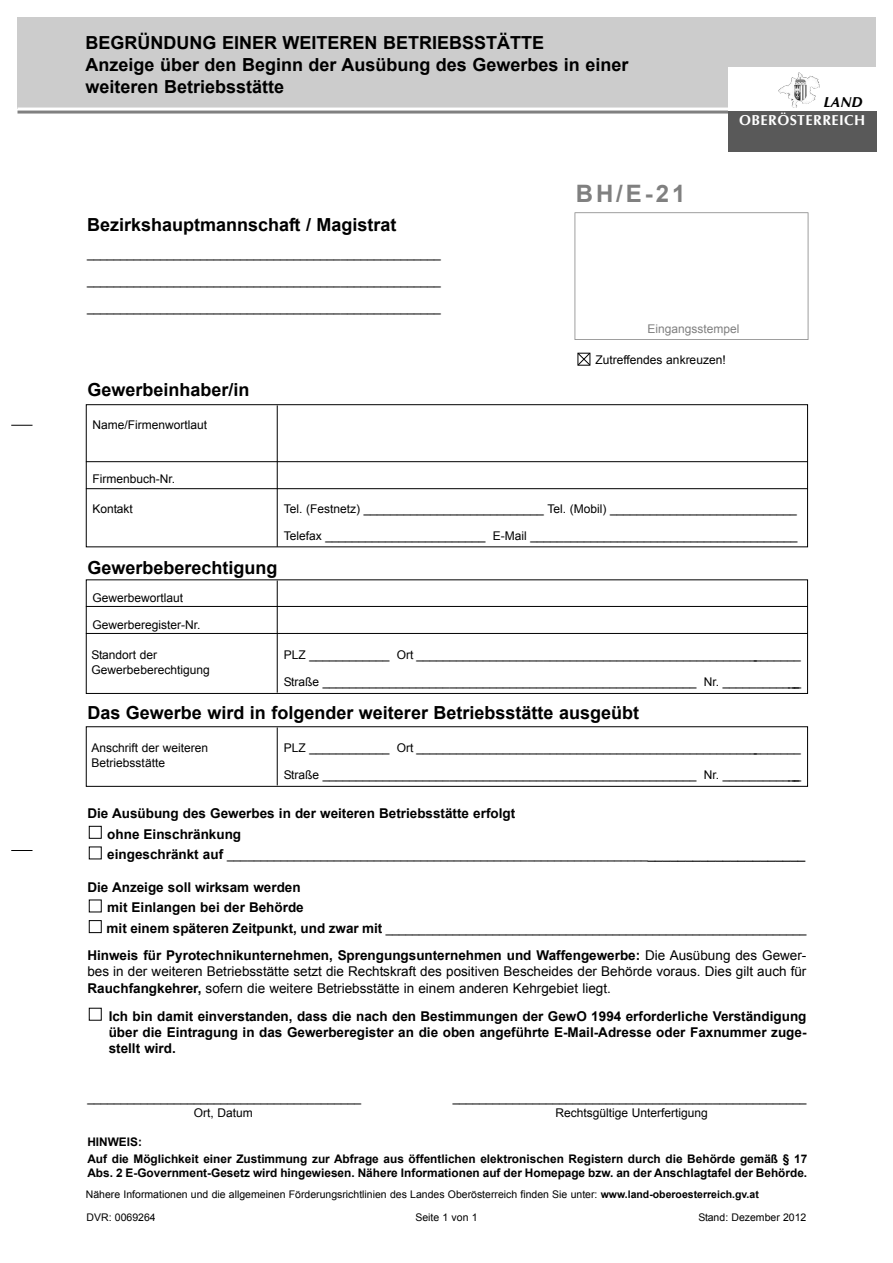
<style>
.page{position:relative;width:893px;height:1263px;background:#fff}
.page>*{position:absolute;margin:0;border:0;box-sizing:border-box;transform-origin:0 0}
.t1{font:700 24px "Arial";color:#808080}
.t2{font:700 18px/21.6px "Arial";color:#000}
.t3{font:700 14.4px "Cg Omega";letter-spacing:.03em;color:#fff}
.t4{font:italic 700 14.4px "Cg Omega";color:#000}
.t5{font:700 13.5px/20.7px "Arial";color:#000}
.t6{font:13.5px/16.5px "Arial";color:#000;text-align:justify}
.t7{font:12px/15px "Arial";color:#000}
.t8{font:12px "Arial";color:#808080}
.t9{font:700 11.85px/17.7px "Arial";color:#000}
.t10{font:10.5px "Arial";color:#000}
.s1{font-weight:700;font-size:13.5px}
.s2{font-size:13.5px}
.s3{font-weight:700}
</style>
<div class="page">
<div style="left:18px;top:17px;width:858px;height:92px;background:#ccc"></div>
<svg style="left:575px;top:212px;width:233px;height:128px"></svg>
<svg style="left:11px;top:425px;width:22px;height:1px"></svg>
<svg style="left:11px;top:850px;width:22px;height:1px"></svg>
<hr style="left:18px;top:111px;width:858px;height:3px;background:#808080">
<hr style="left:18px;top:108px;width:865px;height:1px;background:#fff">
<div style="left:728px;top:110px;width:148px;height:42px;background:#595959"></div>
<div style="left:728px;top:68px;width:148px;height:43px;background:#fff"></div>
<img style="left:801px;top:74px;width:19px;height:15px">
<svg style="left:577px;top:352px;width:14px;height:14px"></svg>
<div style="left:89px;top:846px;width:13px;height:13px;border:1px solid #000"></div>
<div style="left:89px;top:826px;width:13px;height:13px;border:1px solid #000"></div>
<div style="left:89px;top:1008px;width:13px;height:12px;border:1px solid #000"></div>
<div style="left:89px;top:920px;width:13px;height:13px;border:1px solid #000"></div>
<div style="left:89px;top:899px;width:13px;height:13px;border:1px solid #000"></div>
<div style="left:86px;top:404px;width:722px;height:143px;border:1px solid #000"></div>
<hr style="left:86px;top:461px;width:722px;height:1px;background:#000">
<hr style="left:86px;top:488px;width:722px;height:1px;background:#000">
<hr style="left:277px;top:405px;width:1px;height:142px;background:#000">
<div style="left:86px;top:579px;width:722px;height:115px;border:1px solid #000"></div>
<hr style="left:86px;top:606px;width:722px;height:1px;background:#000">
<hr style="left:86px;top:633px;width:722px;height:1px;background:#000">
<hr style="left:277px;top:580px;width:1px;height:113px;background:#000">
<div style="left:86px;top:726px;width:722px;height:61px;border:1px solid #000"></div>
<hr style="left:277px;top:727px;width:1px;height:58px;background:#000">
<h2 class="t2" style="left:86px;top:32px;width:544px">BeGRünDunG eineR weiteRen BetRieBsstätte<br>Anzeige über den Beginn der Ausübung des Gewerbes in einer weiteren Betriebsstätte</h2>
<h2 class="t2" style="left:87px;top:214px;width:311px">Bezirkshauptmannschaft / Magistrat</h2>
<p class="t7" style="left:87px;top:246px;width:355px">_____________________________________________________</p>
<p class="t7" style="left:87px;top:273px;width:355px">_____________________________________________________</p>
<p class="t7" style="left:87px;top:300px;width:355px">_____________________________________________________</p>
<h1 class="t1" style="left:576px;top:180px;width:111px">BH/e-21</h1>
<p class="t4" style="left:823px;top:94px;width:41px">LAND</p>
<p class="t3" style="left:739px;top:111px;width:128px">OBERÖSTERREICH</p>
<p class="t8" style="left:647px;top:322px;width:94px">Eingangsstempel</p>
<h2 class="t2" style="left:87px;top:379px;width:164px">Gewerbeinhaber/in</h2>
<p class="t7" style="left:92px;top:417px;width:116px">Name/Firmenwortlaut</p>
<p class="t7" style="left:595px;top:352px;width:132px">Zutreffendes ankreuzen!</p>
<p class="t7" style="left:92px;top:471px;width:84px">Firmenbuch-Nr.</p>
<p class="t7" style="left:92px;top:501px;width:42px">Kontakt</p>
<p class="t7" style="left:284px;top:501px;width:515px">Tel. (Festnetz) ___________________________ Tel. (Mobil) ____________________________</p>
<p class="t7" style="left:284px;top:528px;width:515px">Telefax ________________________ E-Mail ________________________________________</p>
<h2 class="t2" style="left:87px;top:557px;width:192px">Gewerbeberechtigung</h2>
<p class="t7" style="left:92px;top:591px;width:92px">Gewerbewortlaut</p>
<p class="t7" style="left:92px;top:618px;width:110px">Gewerberegister-Nr.</p>
<p class="t7" style="left:92px;top:648px;width:120px">Standort der<br>Gewerbeberechtigung</p>
<p class="t7" style="left:284px;top:648px;width:519px">PLZ ____________ Ort __________________________________________________________</p>
<p class="t7" style="left:284px;top:675px;width:519px">Straße ________________________________________________________ Nr. _____________</p>
<h2 class="t2" style="left:87px;top:702px;width:553px">Das Gewerbe wird in folgender weiterer Betriebsstätte ausgeübt</h2>
<p class="t7" style="left:92px;top:740px;width:118px">Anschrift der weiteren<br>Betriebsstätte</p>
<p class="t7" style="left:284px;top:741px;width:519px">PLZ ____________ Ort __________________________________________________________</p>
<p class="t7" style="left:284px;top:768px;width:519px">Straße ________________________________________________________ Nr. _____________</p>
<p class="t5" style="left:107px;top:803px;width:409px;text-indent:-20px">Die Ausübung des Gewerbes in der weiteren Betriebsstätte erfolgt ohne einschränkung</p>
<p class="t7" style="left:107px;top:848px;width:700px"><span class="s1">eingeschränkt auf</span> _______________________________________________________________<span class="s2">_____________________</span></p>
<p class="t5" style="left:87px;top:877px;width:218px;text-align:right">Die Anzeige soll wirksam werden mit einlangen bei der Behörde</p>
<p class="t7" style="left:107px;top:921px;width:701px"><span class="s1">mit einem späteren Zeitpunkt, und zwar mit</span> _______________________________________________________________</p>
<p class="t6" style="left:87px;top:947px;width:721px"><span class="s3">Hinweis für Pyrotechnikunternehmen, sprengungsunternehmen und waffengewerbe:</span> Die Ausübung des Gewer&shy;bes in der weiteren Betriebsstätte setzt die Rechtskraft des positiven Bescheides der Behörde voraus. Dies gilt auch für <span class="s3">Rauchfangkehrer,</span> sofern die weitere Betriebsstätte in einem anderen Kehrgebiet liegt.</p>
<p class="t5" style="left:109px;top:1008px;width:699px;line-height:16.2px;text-align:justify">ich bin damit einverstanden, dass die nach den Bestimmungen der GewO 1994 erforderliche Verständigung über die eintragung in das Gewerberegister an die oben angeführte e-Mail-Adresse oder Faxnummer zuge&shy;stellt wird.</p>
<p class="t7" style="left:87px;top:1090px;width:275px">_________________________________________</p>
<p class="t7" style="left:453px;top:1090px;width:355px">_____________________________________________________</p>
<p class="t7" style="left:194px;top:1105px;width:61px">Ort, Datum</p>
<p class="t7" style="left:555px;top:1105px;width:154px">Rechtsgültige Unterfertigung</p>
<p class="t9" style="left:87px;top:1132px;width:721px">Hinweis:<br>Auf die Möglichkeit einer Zustimmung zur Abfrage aus öffentlichen elektronischen Registern durch die Behörde gemäß § 17</p>
<p class="t9" style="left:87px;top:1164px;width:721px">Abs. 2 e-Government-Gesetz wird hingewiesen. nähere informationen auf der Homepage bzw. an der Anschlagtafel der Behörde.</p>
<p class="t10" style="left:86px;top:1189px;width:674px">Nähere Informationen und die allgemeinen Förderungsrichtlinien des Landes Oberösterreich finden Sie unter: <span class="s3">www.land-oberoesterreich.gv.at</span></p>
<p class="t10" style="left:415px;top:1211px;width:64px">Seite 1 von 1</p>
<p class="t10" style="left:87px;top:1211px;width:71px">DVR: 0069264</p>
<p class="t10" style="left:698px;top:1211px;width:109px">Stand: Dezember 2012</p>
</div>
